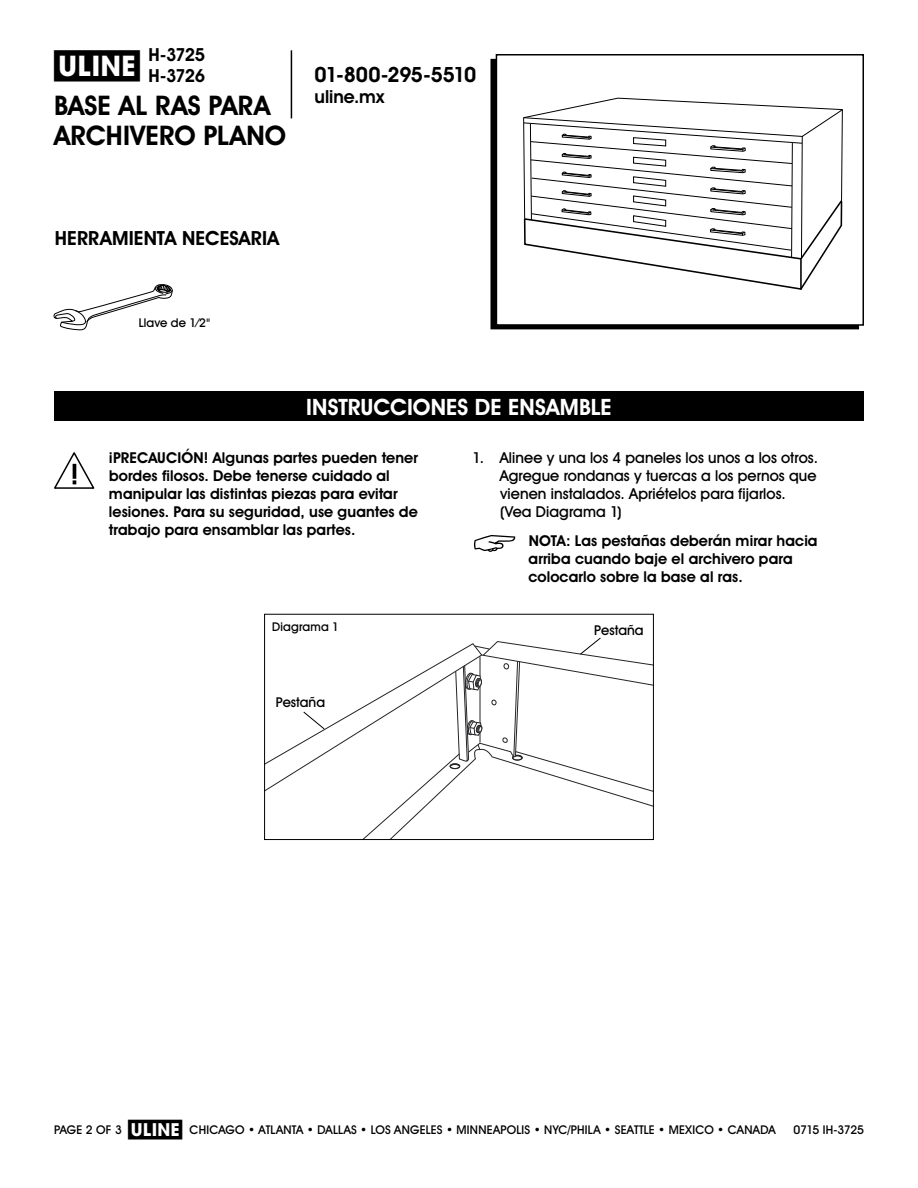
<style>
.page{position:relative;width:918px;height:1188px;background:#fff}
.page>*{position:absolute;margin:0;border:0;box-sizing:border-box;transform-origin:0 0}
.t1{font:700 28.5px "Uline Two Knine";color:#000}
.t2{font:700 27px/30px "Uline Two Knine";letter-spacing:.005em;color:#000}
.t3{font:700 22.5px "Uline Two Knine";letter-spacing:.005em;color:#fff}
.t4{font:700 21px "Uline Two Knine";letter-spacing:-.025em;color:#000}
.t5{font:700 19.5px "Uline Two Knine";letter-spacing:.005em;color:#000}
.t6{font:700 18px/21px "Uline Two Knine";letter-spacing:-.05em;color:#000}
.t7{font:700 18px "Uline Two Knine";letter-spacing:-.02em;color:#000}
.t8{font:700 15px/18px "Uline Two Knine";letter-spacing:.005em;color:#000}
.t9{font:15px/18px "Uline Two Knine";letter-spacing:.005em;color:#000}
.t10{font:13.5px "Uline Two Knine";color:#000}
.t11{font:12px "Uline Two Knine";letter-spacing:.015em;color:#000}
.t12{font:12px "Uline Two Knine";letter-spacing:-.03em;color:#000}
.s1{font-size:18px}
</style>
<div class="page">
<hr style="left:291px;top:50px;width:1px;height:68px;background:#000">
<svg style="left:54px;top:452px;width:40px;height:37px"></svg>
<svg style="left:474px;top:535px;width:41px;height:17px"></svg>
<svg style="left:266px;top:637px;width:386px;height:201px"></svg>
<div style="left:264px;top:614px;width:390px;height:226px;border:1px solid #000"></div>
<div style="left:496px;top:54px;width:368px;height:272px;border:2px solid #000"></div>
<svg style="left:523px;top:98px;width:320px;height:192px"></svg>
<div style="left:54px;top:391px;width:810px;height:30px;background:#000"></div>
<svg style="left:53px;top:284px;width:120px;height:47px"></svg>
<h1 class="t1" style="left:54px;top:49px;width:87px">π</h1>
<p class="t6" style="left:148px;top:44px;width:58px">H-3725<br>H-3726</p>
<h2 class="t2" style="left:54px;top:90px;width:234px">BASE AL RAS PARA<br>ARCHIVERO PLANO</h2>
<h3 class="t4" style="left:315px;top:62px;width:163px">01-800-295-5510</h3>
<p class="t7" style="left:315px;top:86px;width:71px">uline.mx</p>
<h3 class="t5" style="left:55px;top:226px;width:226px">HERRAMIENTA NECESARIA</h3>
<p class="t11" style="left:139px;top:316px;width:73px">Llave de 1⁄2"</p>
<h3 class="t3" style="left:306px;top:393px;width:307px">INSTRUCCIONES DE ENSAMBLE</h3>
<p class="t8" style="left:108px;top:448px;width:311px">¡PRECAUCIÓN! Algunas partes pueden tener bordes filosos. Debe tenerse cuidado al manipular las distintas piezas para evitar lesiones. Para su seguridad, use guantes de trabajo para ensamblar las partes.</p>
<p class="t9" style="left:500px;top:448px;width:320px;text-indent:-27px">1. Alinee y una los 4 paneles los unos a los otros.<br>Agregue rondanas y tuercas a los pernos que vienen instalados. Apriételos para fijarlos. (Vea Diagrama 1)</p>
<p class="t8" style="left:528px;top:531px;width:291px">NOTA: Las pestañas deberán mirar hacia arriba cuando baje el archivero para colocarlo sobre la base al ras.</p>
<p class="t11" style="left:272px;top:620px;width:68px">Diagrama 1</p>
<p class="t10" style="left:276px;top:694px;width:51px">Pestaña</p>
<p class="t10" style="left:594px;top:622px;width:51px">Pestaña</p>
<p class="t11" style="left:128px;top:1122px;width:649px"><span class="s1">π</span> CHICAGO • ATLANTA • DALLAS • LOS ANGELES • MINNEAPOLIS • NYC/PHILA • SEATTLE • MEXICO • CANADA</p>
<p class="t11" style="left:54px;top:1122px;width:69px">PAGE 2 OF 3</p>
<p class="t12" style="left:794px;top:1122px;width:72px">0715 IH-3725</p>
</div>
